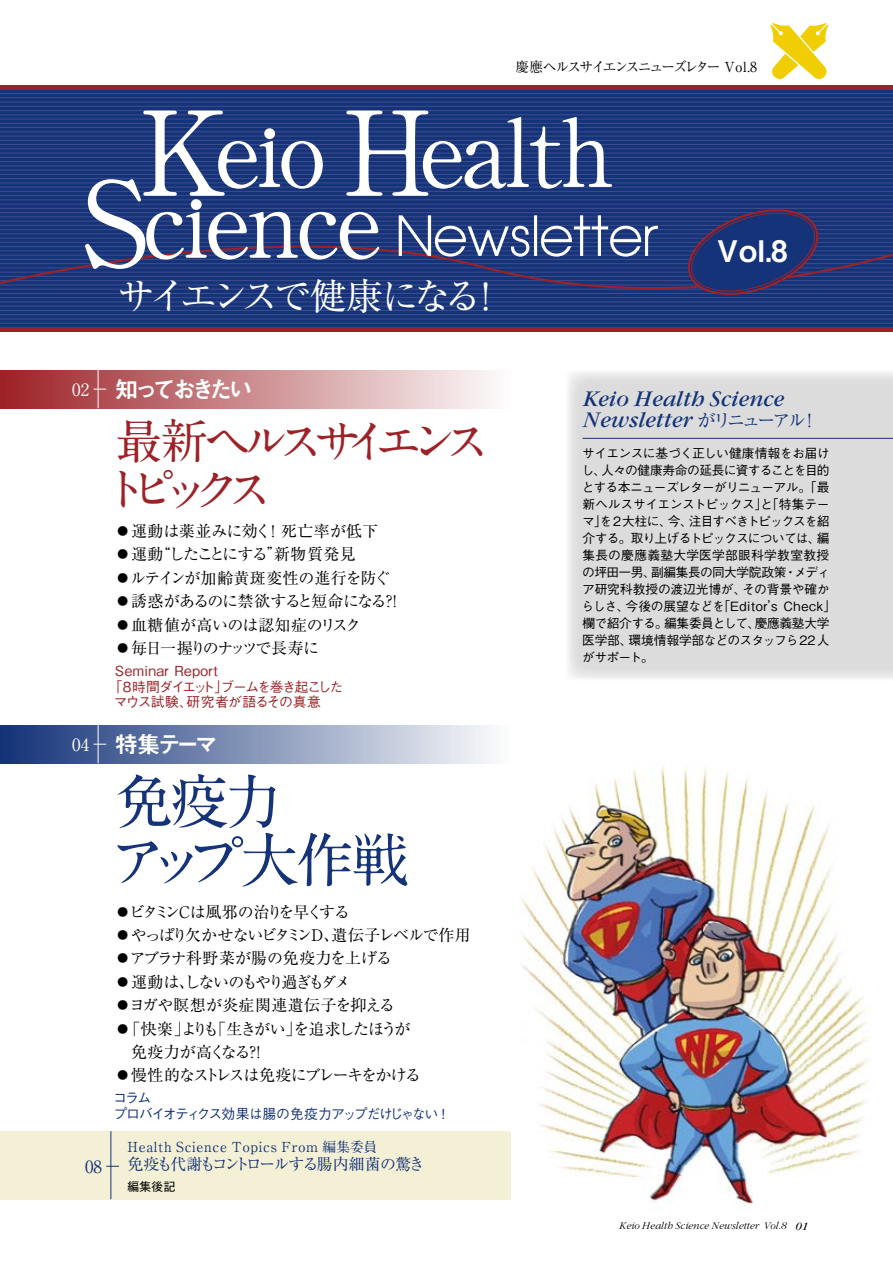
<style>
.page{position:relative;width:893px;height:1263px;background:#fff}
.page>*{position:absolute;margin:0;border:0;box-sizing:border-box;transform-origin:0 0}
.t1{font:700 58.5px/58.5px "A1 Mincho Std";letter-spacing:-.08em;color:#143378}
.t2{font:700 47.85px/47.8px "A1 Mincho Std";letter-spacing:-.295em;color:#9d2227}
.t3{font:37.2px "Ryumin Pro";letter-spacing:-.145em;color:#fff}
.t4{font:29.7px "Midashi Go Pro MB31";color:#fff}
.t5{font:italic 23.4px/21.3px "Garamond";letter-spacing:.01em;color:#143378}
.t6{font:23.4px "Midashi Go Pro MB31";letter-spacing:-.185em;color:#fff}
.t7{font:700 16.95px "A1 Mincho Std";color:#fff}
.t8{font:700 16.95px "A1 Mincho Std";color:#143378}
.t9{font:15.9px/23.4px "Ryumin Pro";letter-spacing:-.06em;color:#000}
.t10{font:15.9px/23.4px "Ryumin Pro";letter-spacing:-.025em;color:#000}
.t11{font:15.9px "Ryumin Pro";letter-spacing:-.115em;color:#143378}
.t12{font:500 13.8px/15.9px "Gothic BBB Pro";letter-spacing:-.105em;color:#143378}
.t13{font:700 13.8px "A1 Mincho Std";letter-spacing:.05em;color:#143378}
.t14{font:13.8px "Ryumin Pro";letter-spacing:-.145em;color:#000}
.t15{font:500 13.8px "Gothic BBB Pr 5";letter-spacing:-.095em;color:#9d2227}
.t16{font:500 13.8px "Gothic BBB Pr 5";letter-spacing:-.05em;color:#9d2227}
.t17{font:500 13.8px "Gothic BBB Pr 5";letter-spacing:.03em;color:#9d2227}
.t18{font:500 12.75px/17px "Gothic BBB Pro";letter-spacing:-.035em;color:#000}
.t19{font:11.7px "Gothic MB101 Pro";color:#000}
.t20{font:italic 300 10.65px "Garamond";letter-spacing:.005em;color:#000}
.s1{font-family:"A1 Mincho Std";font-weight:700;font-size:16.95px}
.s2{font-family:"Ryumin Pro";font-style:normal;font-size:18px}
.s3{font-weight:400;font-size:11.7px}
</style>
<div class="page">
<div style="left:0;top:370px;width:510px;height:38px;background:linear-gradient(to right,#9c2126,#fdfcfc)"></div>
<img style="left:521px;top:765px;width:348px;height:442px">
<div style="left:0;top:1131px;width:510px;height:68px;background:#f4f0d6"></div>
<svg style="left:0;top:89px;width:893px;height:238px;background:#1a3477"></svg>
<hr style="left:0;top:93px;width:893px;height:1px;background:#3f4d8c">
<hr style="left:0;top:97px;width:893px;height:1px;background:#3f4d8c">
<hr style="left:0;top:102px;width:893px;height:1px;background:#3f4d8c">
<hr style="left:0;top:106px;width:893px;height:1px;background:#3f4d8c">
<hr style="left:0;top:110px;width:893px;height:1px;background:#3f4d8c">
<hr style="left:0;top:114px;width:893px;height:1px;background:#3f4d8c">
<hr style="left:0;top:119px;width:893px;height:1px;background:#3f4d8c">
<hr style="left:0;top:123px;width:893px;height:1px;background:#3f4d8c">
<hr style="left:0;top:127px;width:893px;height:1px;background:#3f4d8c">
<hr style="left:0;top:131px;width:893px;height:1px;background:#3f4d8c">
<hr style="left:0;top:136px;width:893px;height:1px;background:#3f4d8c">
<hr style="left:0;top:140px;width:893px;height:1px;background:#3f4d8c">
<hr style="left:0;top:144px;width:893px;height:1px;background:#3f4d8c">
<hr style="left:0;top:149px;width:893px;height:1px;background:#3f4d8c">
<hr style="left:0;top:153px;width:893px;height:1px;background:#3f4d8c">
<hr style="left:0;top:157px;width:893px;height:1px;background:#3f4d8c">
<hr style="left:0;top:161px;width:893px;height:1px;background:#3f4d8c">
<hr style="left:0;top:166px;width:893px;height:1px;background:#3f4d8c">
<hr style="left:0;top:170px;width:893px;height:1px;background:#3f4d8c">
<hr style="left:0;top:174px;width:893px;height:1px;background:#3f4d8c">
<hr style="left:0;top:178px;width:893px;height:1px;background:#3f4d8c">
<hr style="left:0;top:183px;width:893px;height:1px;background:#3f4d8c">
<hr style="left:0;top:187px;width:893px;height:1px;background:#3f4d8c">
<hr style="left:0;top:191px;width:893px;height:1px;background:#3f4d8c">
<hr style="left:0;top:195px;width:893px;height:1px;background:#3f4d8c">
<hr style="left:0;top:200px;width:893px;height:1px;background:#3f4d8c">
<hr style="left:0;top:204px;width:893px;height:1px;background:#3f4d8c">
<hr style="left:0;top:208px;width:893px;height:1px;background:#3f4d8c">
<svg style="left:0;top:211px;width:893px;height:114px;background:#1f387b"></svg>
<hr style="left:0;top:85px;width:893px;height:4px;background:#9d2227">
<div style="left:0;top:327px;width:893px;height:5px;background:#9d2227"></div>
<svg style="left:770px;top:23px;width:58px;height:56px"></svg>
<hr style="left:98px;top:370px;width:1px;height:38px;background:#fff">
<hr style="left:111px;top:1131px;width:1px;height:68px;background:#143378">
<div style="left:566px;top:370px;width:327px;height:310px;background:#dcdcdc"></div>
<svg style="left:85px;top:111px;width:574px;height:158px"></svg>
<svg style="left:683px;top:204px;width:140px;height:96px;background:#233372"></svg>
<hr style="left:583px;top:438px;width:310px;height:1px;background:#143378">
<svg style="left:94px;top:389px;width:12px;height:1px"></svg>
<div style="left:0;top:725px;width:510px;height:38px;background:linear-gradient(to right,#133277,#fbfcfd)"></div>
<hr style="left:98px;top:725px;width:1px;height:38px;background:#fff">
<svg style="left:94px;top:744px;width:12px;height:1px"></svg>
<svg style="left:106px;top:1166px;width:13px;height:1px"></svg>
<p class="t14" style="left:516px;top:56px;width:243px">慶應ヘルスサイエンスニューズレター Vol.8</p>
<h3 class="t3" style="left:85px;top:266px;width:421px">　サイエンスで健康になる！</h3>
<h3 class="t7" style="left:72px;top:375px;width:19px">02</h3>
<h3 class="t6" style="left:115px;top:370px;width:139px">知っておきたい</h3>
<h2 class="t2" style="left:102px;top:410px;width:391px">最新ヘルスサイエンストピックス</h2>
<p class="t10" style="left:115px;top:518px;width:289px">◦運動は薬並みに効く！死亡率が低下<br>◦運動“したことにする”新物質発見<br>◦ルテインが加齢黄斑変性の進行を防ぐ◦誘惑があるのに禁欲すると短命になる？！◦血糖値が高いのは認知症のリスク<br>◦毎日一握りのナッツで長寿に</p>
<p class="t17" style="left:115px;top:659px;width:104px">Seminar Report</p>
<p class="t15" style="left:108px;top:675px;width:236px">「8時間ダイエット」ブームを巻き起こした</p>
<p class="t16" style="left:114px;top:691px;width:209px">マウス試験、研究者が語るその真意</p>
<h3 class="t6" style="left:72px;top:725px;width:147px"><span class="s1">04</span> 特集テーマ</h3>
<h3 class="t8" style="left:85px;top:1152px;width:19px">08</h3>
<h1 class="t1" style="left:109px;top:764px;width:303px">免疫力<br>アップ大作戦</h1>
<p class="t9" style="left:115px;top:899px;width:358px">◦ビタミンCは風邪の治りを早くする<br>◦やっぱり欠かせないビタミンD、遺伝子レベルで作用◦アブラナ科野菜が腸の免疫力を上げる<br>◦ 運動は、しないのもやり過ぎもダメ<br>◦ヨガや瞑想が炎症関連遺伝子を抑える<br>◦「快楽」よりも「生きがい」を追求したほうが<br>　免疫力が高くなる？！<br>◦慢性的なストレスは免疫にブレーキをかける</p>
<p class="t12" style="left:113px;top:1088px;width:338px">コラム<br>プロバイオティクス効果は腸の免疫力アップだけじゃない！</p>
<p class="t13" style="left:128px;top:1135px;width:251px">Health Science Topics From 編集委員</p>
<p class="t11" style="left:128px;top:1152px;width:299px">免疫も代謝もコントロールする腸内細菌の驚き</p>
<p class="t19" style="left:128px;top:1177px;width:49px">編集後記</p>
<h3 class="t4" style="left:718px;top:227px;width:72px">Vol.8</h3>
<h3 class="t5" style="left:583px;top:388px;width:237px">Keio Health Science<br>Newsletter <span class="s2">がリニューアル！</span></h3>
<p class="t18" style="left:581px;top:443px;width:256px">サイエンスに基づく正しい健康情報をお届けし、人々の健康寿命の延長に資することを目的とする本ニューズレターがリニューアル。「最新ヘルスサイエンストピックス」と「特集テーマ」を2大柱に、今、注目すべきトピックスを紹介する。取り上げるトピックスについては、編集長の慶應義塾大学医学部眼科学教室教授の坪田一男、副編集長の同大学院政策・メディア研究科教授の渡辺光博が、その背景や確からしさ、今後の展望などを「Editor’s Check」欄で紹介する。編集委員として、慶應義塾大学医学部、環境情報学部などのスタッフら22人がサポート。</p>
<p class="t20" style="left:619px;top:1220px;width:191px">Keio Health Science Newsletter Vol.8 <span class="s3">01</span></p>
</div>
